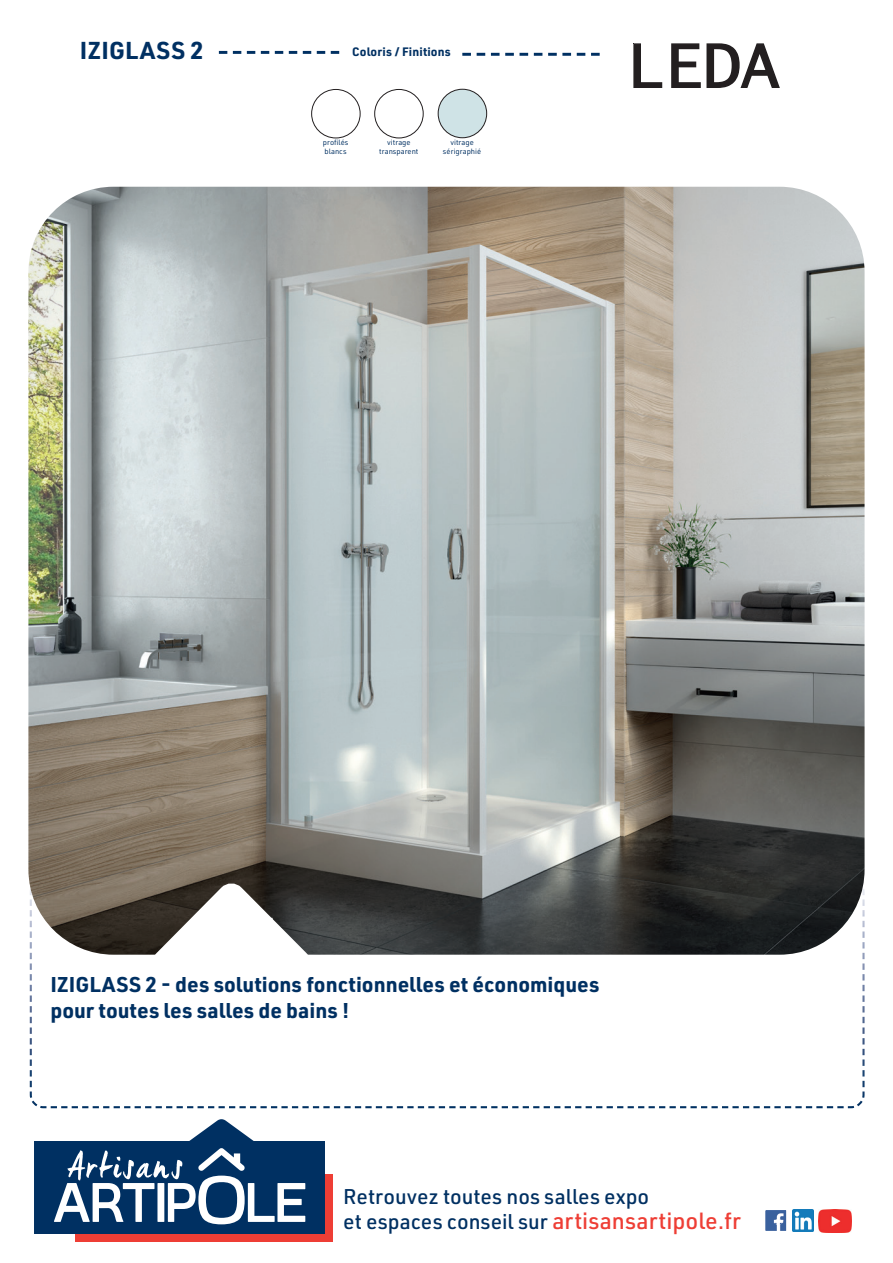
<style>
.page{position:relative;width:893px;height:1263px;background:#fff}
.page>*{position:absolute;margin:0;border:0;box-sizing:border-box;transform-origin:0 0}
.t1{font:700 24px "URWDIN";letter-spacing:.01em;color:#003062}
.t2{font:700 21px/25.2px "URWDIN";color:#003062}
.t3{font:500 20.85px/25px "URWDIN";color:#003062}
.t4{font:700 12px "URWDIN";letter-spacing:.01em;color:#003062}
.t5{font:7.5px/8.4px "URWDIN";color:#003062;text-align:center}
.s1{font-size:22.95px;color:#ee3e35}
</style>
<div class="page">
<svg style="left:30px;top:955px;width:834px;height:153px"></svg>
<img style="left:28px;top:187px;width:836px;height:768px">
<svg style="left:51px;top:873px;width:793px;height:115px"></svg>
<div style="left:192px;top:918px;width:81px;height:38px;background:#fff"></div>
<div style="left:76px;top:1174px;width:257px;height:68px;background:#ee3e35"></div>
<svg style="left:34px;top:1119px;width:291px;height:115px"></svg>
<img style="left:818px;top:1209px;width:33px;height:23px">
<img style="left:765px;top:1210px;width:21px;height:21px">
<svg style="left:774px;top:1219px;width:8px;height:6px"></svg>
<img style="left:792px;top:1210px;width:21px;height:21px">
<div style="left:311px;top:89px;width:49px;height:49px;border:1px solid #231f20;border-radius:50%"></div>
<div style="left:375px;top:89px;width:48px;height:49px;border:1px solid #231f20;border-radius:50%"></div>
<div style="left:438px;top:89px;width:49px;height:49px;background:#cfe3e6;border-radius:50%"></div>
<div style="left:438px;top:89px;width:49px;height:49px;border:1px solid #231f20;border-radius:50%"></div>
<svg style="left:633px;top:43px;width:147px;height:45px"></svg>
<svg style="left:219px;top:51px;width:120px;height:3px"></svg>
<svg style="left:462px;top:53px;width:138px;height:3px"></svg>
<p class="t1" style="left:80px;top:34px;width:125px">IZIGLASS 2</p>
<p class="t4" style="left:352px;top:44px;width:100px">Coloris / Finitions</p>
<p class="t5" style="left:323px;top:138px;width:27px;text-align:left">profilés blancs</p>
<p class="t5" style="left:379px;top:138px;width:41px">vitrage transparent</p>
<p class="t5" style="left:443px;top:138px;width:40px">vitrage sérigraphié</p>
<p class="t2" style="left:50px;top:971px;width:551px">IZIGLASS 2 - des solutions fonctionnelles et économiques pour toutes les salles de bains !</p>
<p class="t3" style="left:343px;top:1183px;width:399px">Retrouvez toutes nos salles expo<br>et espaces conseil sur <span class="s1">artisansartipole.fr</span></p>
</div>
